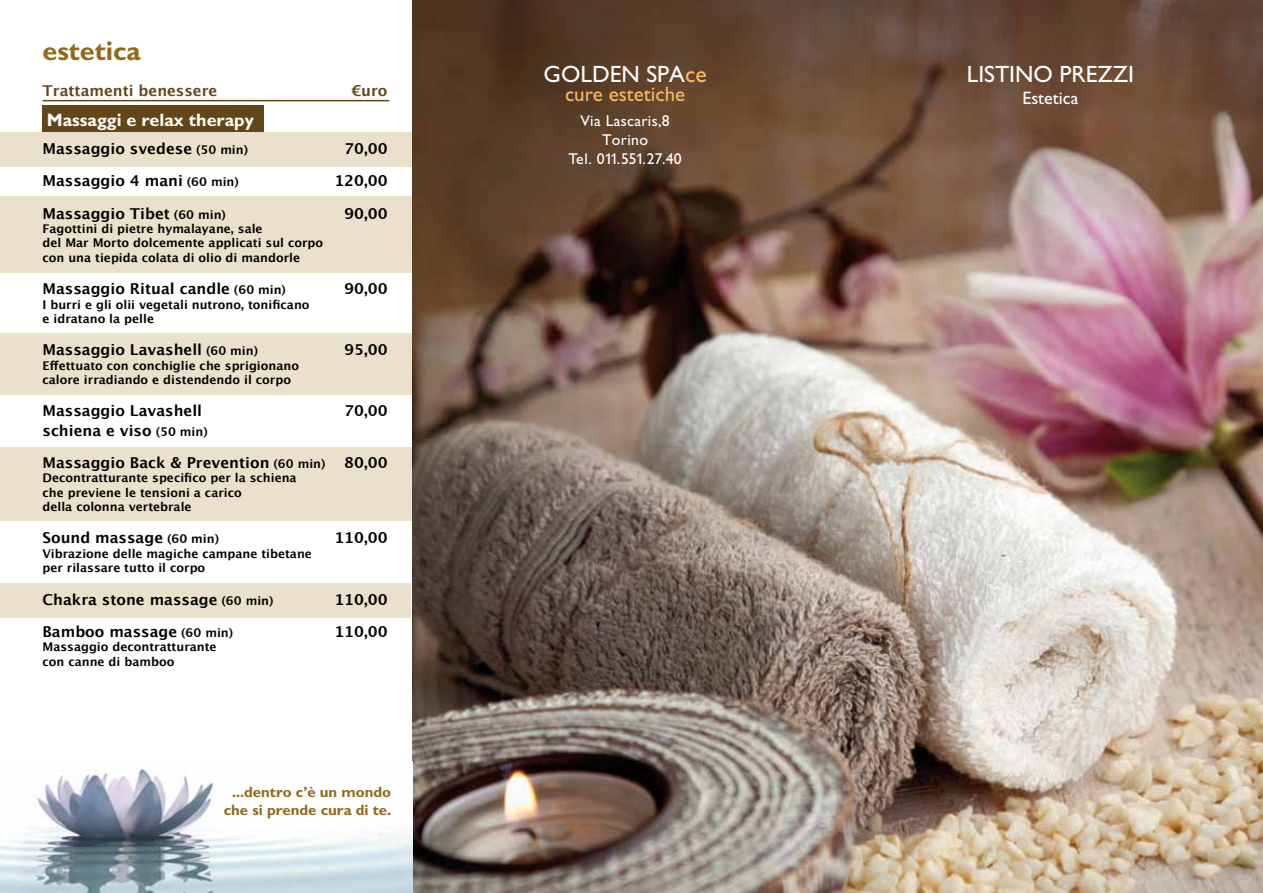
<style>
.page{position:relative;width:1263px;height:893px;background:#fff}
.page>*{position:absolute;margin:0;border:0;box-sizing:border-box;transform-origin:0 0}
.t1{font:700 27px "Gill MOD";color:#936919}
.t2{font:23.55px "Gill MOD";color:#fff}
.t3{font:21px "Gill MOD";color:#f8b866}
.t4{font:700 18px "Gill MOD";color:#fff}
.t5{font:18px "Gill MOD";color:#fff}
.t6{font:15.75px/18.9px "Gill MOD";letter-spacing:.02em;color:#fff;text-align:center}
.t7{font:700 15px/32.2px "Lucida Grande";color:#000}
.t8{font:700 15px/18px "Gill MOD";color:#936919;text-align:center}
.t9{font:700 15px "Lucida Grande";color:#634618}
.t10{font:700 12px/14.4px "Lucida Grande";color:#000}
.s1{font-size:12px}
.s2{color:#f8b866}
</style>
<div class="page">
<div style="left:0;top:583px;width:411px;height:34px;background:#ebe0cc"></div>
<div style="left:43px;top:105px;width:221px;height:34px;background:#634618"></div>
<div style="left:0;top:133px;width:412px;height:34px;background:#ebe0cc"></div>
<div style="left:0;top:197px;width:412px;height:76px;background:#ebe0cc"></div>
<div style="left:0;top:447px;width:412px;height:74px;background:#ebe0cc"></div>
<div style="left:0;top:333px;width:412px;height:61px;background:#ebe0cc"></div>
<img style="left:412px;top:0;width:851px;height:893px">
<img style="left:0;top:762px;width:412px;height:131px">
<hr style="left:43px;top:100px;width:346px;height:1px;background:#634618">
<h1 class="t1" style="left:43px;top:35px;width:100px">estetica</h1>
<p class="t9" style="left:43px;top:79px;width:176px">Trattamenti benessere</p>
<p class="t9" style="left:351px;top:79px;width:38px">€uro</p>
<h3 class="t4" style="left:47px;top:109px;width:209px">Massaggi e relax therapy</h3>
<p class="t7" style="left:43px;top:133px;width:207px">Massaggio svedese <span class="s1">(50 min)</span></p>
<p class="t7" style="left:344px;top:133px;width:45px">70,00</p>
<p class="t7" style="left:43px;top:165px;width:198px">Massaggio 4 mani <span class="s1">(60 min)</span></p>
<p class="t7" style="left:334px;top:165px;width:55px">120,00</p>
<p class="t7" style="left:43px;top:197px;width:185px">Massaggio Tibet <span class="s1">(60 min)</span></p>
<p class="t7" style="left:344px;top:197px;width:45px">90,00</p>
<p class="t10" style="left:43px;top:221px;width:282px">Fagottini di pietre hymalayane, sale<br>del Mar Morto dolcemente applicati sul corpo con una tiepida colata di olio di mandorle</p>
<p class="t7" style="left:43px;top:273px;width:245px">Massaggio Ritual candle <span class="s1">(60 min)</span></p>
<p class="t7" style="left:344px;top:273px;width:45px">90,00</p>
<p class="t10" style="left:43px;top:297px;width:269px">I burri e gli olii vegetali nutrono, tonificano e idratano la pelle</p>
<p class="t7" style="left:43px;top:334px;width:217px">Massaggio Lavashell <span class="s1">(60 min)</span></p>
<p class="t7" style="left:344px;top:334px;width:45px">95,00</p>
<p class="t10" style="left:43px;top:358px;width:258px">Effettuato con conchiglie che sprigionano calore irradiando e distendendo il corpo</p>
<p class="t7" style="left:43px;top:395px;width:161px">Massaggio Lavashell</p>
<p class="t7" style="left:344px;top:395px;width:45px">70,00</p>
<p class="t7" style="left:43px;top:414px;width:347px">schiena e viso <span class="s1">(50 min)<br></span>Massaggio Back &amp; Prevention <span class="s1">(60 min)</span> 80,00</p>
<p class="t10" style="left:43px;top:471px;width:256px">Decontratturante specifico per la schiena che previene le tensioni a carico<br>della colonna vertebrale</p>
<p class="t7" style="left:43px;top:522px;width:178px">Sound massage <span class="s1">(60 min)</span></p>
<p class="t7" style="left:334px;top:522px;width:55px">110,00</p>
<p class="t10" style="left:43px;top:546px;width:271px">Vibrazione delle magiche campane tibetane per rilassare tutto il corpo</p>
<p class="t7" style="left:43px;top:583px;width:233px">Chakra stone massage <span class="s1">(60 min)</span></p>
<p class="t7" style="left:334px;top:583px;width:55px">110,00</p>
<p class="t7" style="left:43px;top:615px;width:192px">Bamboo massage <span class="s1">(60 min)</span></p>
<p class="t7" style="left:334px;top:615px;width:55px">110,00</p>
<p class="t10" style="left:43px;top:640px;width:176px">Massaggio decontratturante con canne di bamboo</p>
<p class="t8" style="left:224px;top:783px;width:169px">...dentro c’è un mondo che si prende cura di te.</p>
<h2 class="t2" style="left:544px;top:60px;width:165px">GOLDEN SPA<span class="s2">ce</span></h2>
<h3 class="t3" style="left:565px;top:82px;width:122px">cure estetiche</h3>
<h3 class="t6" style="left:568px;top:112px;width:115px">Via Lascaris,8<br>Torino<br>Tel. 011.551.27.40</h3>
<h2 class="t2" style="left:967px;top:60px;width:169px">LISTINO PREZZI</h2>
<h3 class="t5" style="left:1022px;top:87px;width:58px">Estetica</h3>
</div>
